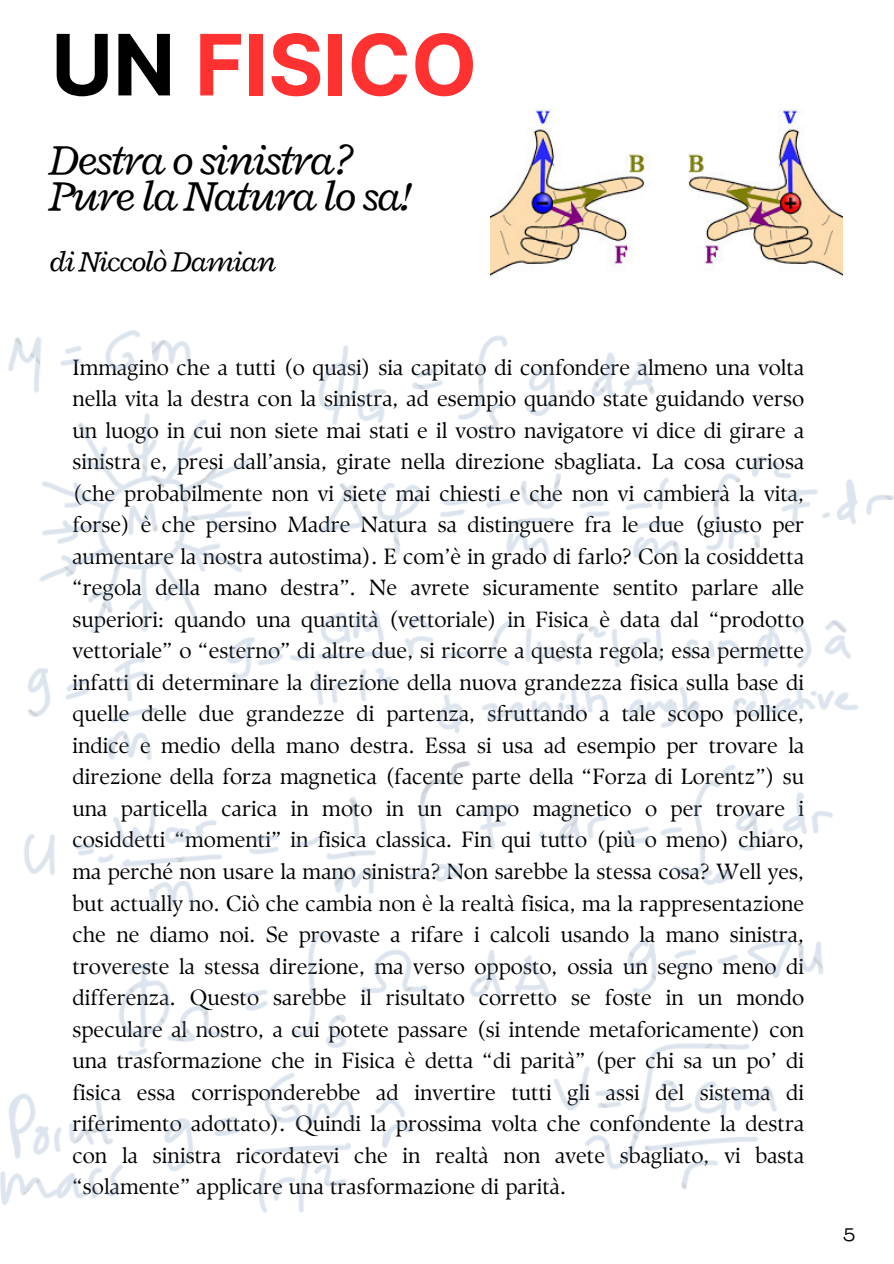
<style>
.page{position:relative;width:894px;height:1264px;background:#fff}
.page>*{position:absolute;margin:0;border:0;box-sizing:border-box;transform-origin:0 0}
.t1{font:700 84.6px "Inter";color:#ff3131}
.t2{font:italic 45.45px/36px "Radley";letter-spacing:-.04em;color:#000}
.t3{font:italic 30.75px "Radley";letter-spacing:-.04em;color:#000}
.t4{font:21.9px/31.5px "TY Serif D";color:#000;text-align:justify}
.t5{font:expanded 18px "Agrandir";color:#000}
.s1{color:#000}
</style>
<div class="page">
<img style="left:0;top:330px;width:893px;height:882px">
<img style="left:490px;top:108px;width:352px;height:171px">
<p class="t1" style="left:51px;top:14px;width:427px"><span class="s1">UN</span> FISICO</p>
<h2 class="t2" style="left:49px;top:141px;width:365px">Destra o sinistra?<br>Pure la Natura lo sa!</h2>
<h3 class="t3" style="left:49px;top:241px;width:228px">di Niccolò Damian</h3>
<h1 class="t4" style="left:72px;top:351px;width:733px">Immagino che a tutti (o quasi) sia capitato di confondere almeno una volta nella vita la destra con la sinistra, ad esempio quando state guidando verso un luogo in cui non siete mai stati e il vostro navigatore vi dice di girare a sinistra e, presi dall’ansia, girate nella direzione sbagliata. La cosa curiosa (che probabilmente non vi siete mai chiesti e che non vi cambierà la vita, forse) è che persino Madre Natura sa distinguere fra le due (giusto per aumentare la nostra autostima). E com’è in grado di farlo? Con la cosiddetta “regola della mano destra”. Ne avrete sicuramente sentito parlare alle superiori: quando una quantità (vettoriale) in Fisica è data dal “prodotto vettoriale” o “esterno” di altre due, si ricorre a questa regola; essa permette infatti di determinare la direzione della nuova grandezza fisica sulla base di quelle delle due grandezze di partenza, sfruttando a tale scopo pollice, indice e medio della mano destra. Essa si usa ad esempio per trovare la direzione della forza magnetica (facente parte della “Forza di Lorentz”) su una particella carica in moto in un campo magnetico o per trovare i cosiddetti “momenti” in fisica classica. Fin qui tutto (più o meno) chiaro, ma perché non usare la mano sinistra? Non sarebbe la stessa cosa? Well yes, but actually no. Ciò che cambia non è la realtà fisica, ma la rappresentazione che ne diamo noi. Se provaste a rifare i calcoli usando la mano sinistra, trovereste la stessa direzione, ma verso opposto, ossia un segno meno di differenza. Questo sarebbe il risultato corretto se foste in un mondo speculare al nostro, a cui potete passare (si intende metaforicamente) con una trasformazione che in Fisica è detta “di parità” (per chi sa un po’ di fisica essa corrisponderebbe ad invertire tutti gli assi del sistema di riferimento adottato). Quindi la prossima volta che confondente la destra con la sinistra ricordatevi che in realtà non avete sbagliato, vi basta “solamente” applicare una trasformazione di parità.</h1>
<p class="t5" style="left:843px;top:1227px;width:14px">5</p>
</div>
